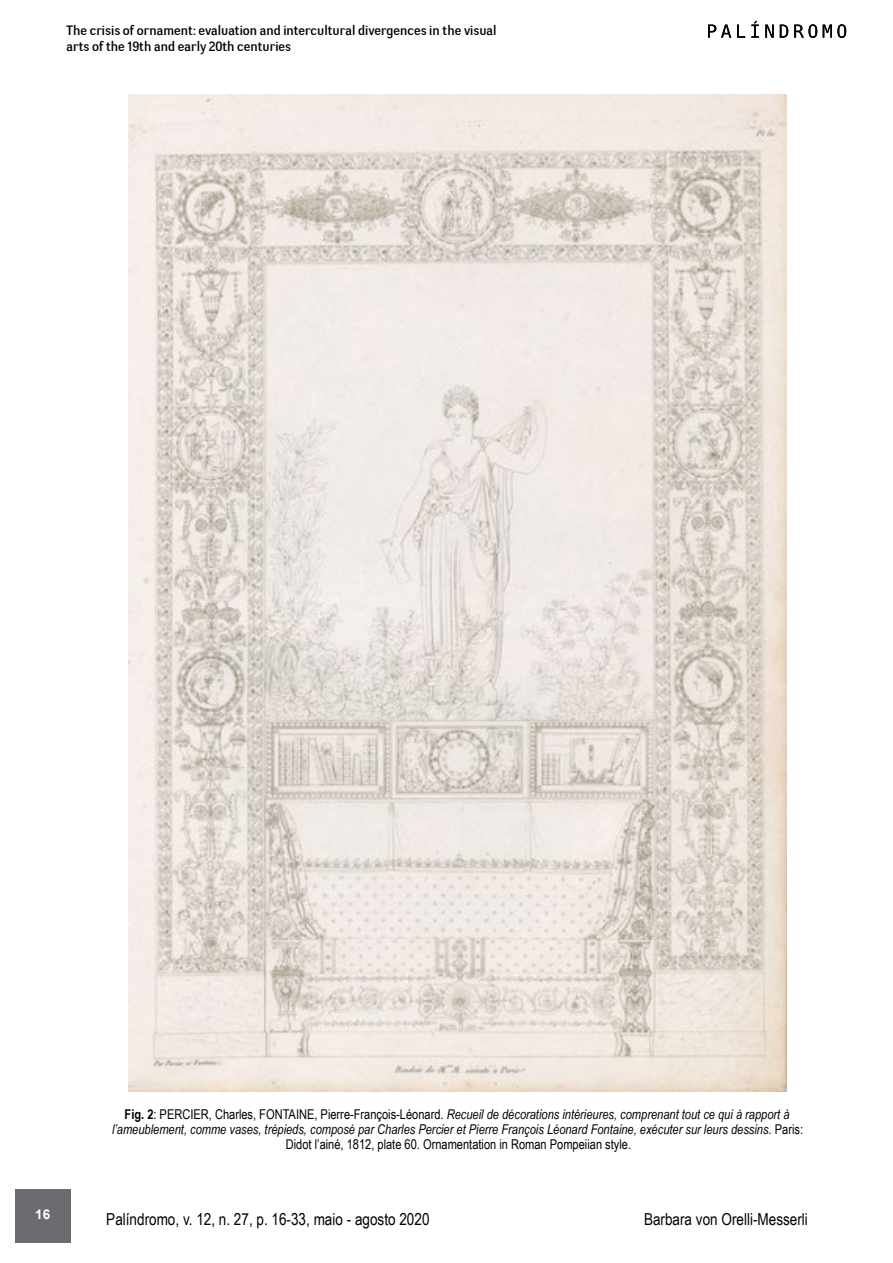
<style>
.page{position:relative;width:893px;height:1263px;background:#fff}
.page>*{position:absolute;margin:0;border:0;box-sizing:border-box;transform-origin:0 0}
.t1{font:16.5px "Arial Narrow";color:#000}
.t2{font:italic 13.5px/15px "Arial Narrow";color:#000;text-align:center}
.t3{font:13.5px/16.2px "Negotiate Free";color:#000}
.t4{font:700 13.5px "Arial";color:#fff}
.s1{font-weight:700;font-style:normal}
.s2{font-style:normal}
</style>
<div class="page">
<div style="left:15px;top:1189px;width:55px;height:53px;background:#6b6c6f"></div>
<svg style="left:708px;top:25px;width:23px;height:13px"></svg>
<svg style="left:737px;top:25px;width:8px;height:13px"></svg>
<svg style="left:751px;top:21px;width:8px;height:17px"></svg>
<svg style="left:765px;top:25px;width:9px;height:13px"></svg>
<svg style="left:780px;top:25px;width:8px;height:13px"></svg>
<svg style="left:794px;top:24px;width:23px;height:14px"></svg>
<svg style="left:823px;top:24px;width:23px;height:14px"></svg>
<img style="left:128px;top:95px;width:658px;height:997px">
<p class="t3" style="left:67px;top:22px;width:432px">The crisis of ornament: evaluation and intercultural divergences in the visual arts of the 19th and early 20th centuries</p>
<p class="t4" style="left:35px;top:1205px;width:17px">16</p>
<p class="t2" style="left:112px;top:1106px;width:693px"><span class="s1">Fig. 2</span><span class="s2">: PERCIER, Charles, FONTAINE, Pierre-François-Léonard.</span> Recueil de décorations intérieures, comprenant tout ce qui à rapport à l’ameublement, comme vases, trépieds, composé par Charles Percier et Pierre François Léonard Fontaine, exécuter sur leurs dessins<span class="s2">. Paris:<br>Didot l’ainé, 1812, plate 60. Ornamentation in Roman Pompeiian style.</span></p>
<p class="t1" style="left:106px;top:1206px;width:325px">Palíndromo, v. 12, n. 27, p. 16-33, maio - agosto 2020</p>
<p class="t1" style="left:644px;top:1206px;width:165px">Barbara von Orelli-Messerli</p>
</div>
